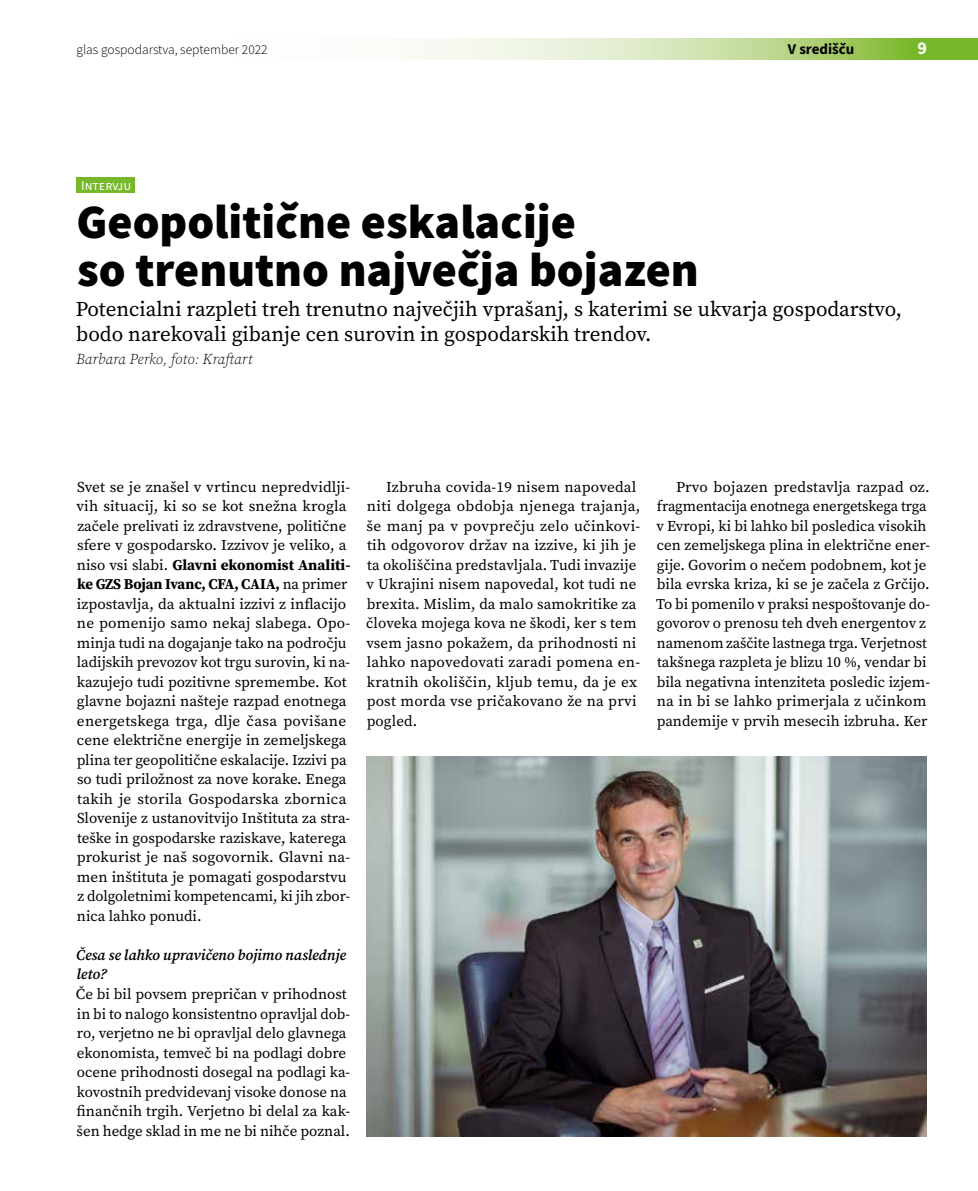
<style>
.page{position:relative;width:978px;height:1191px;background:#fff}
.page>*{position:absolute;margin:0;border:0;box-sizing:border-box;transform-origin:0 0}
.t1{font:900 48px/48px "Source Sans Pro";color:#000}
.t2{font:21px/25.5px "Source Serif Pro";color:#000}
.t3{font:700 18px "Source Sans Pro";color:#fff}
.t4{font:15px/19.5px "Source Serif Pro";color:#000}
.t5{font:italic 600 15px/19.5px "Source Serif Pro";color:#000}
.t6{font:italic 300 15px "Source Serif Pro";color:#000}
.t7{font:700 15px "Source Sans Pro";color:#000}
.t8{font:300 13.5px "Source Sans Pro";color:#000}
.t9{font:13.5px "Source Sans Pro";color:#fff}
.s1{font-weight:700}
</style>
<div class="page">
<svg style="left:409px;top:38px;width:569px;height:22px;background:#c5dea1"></svg>
<div style="left:77px;top:177px;width:58px;height:16px;background:#76b82a"></div>
<img style="left:366px;top:756px;width:561px;height:380px">
<p class="t8" style="left:77px;top:42px;width:193px">glas gospodarstva, september 2022</p>
<p class="t7" style="left:788px;top:39px;width:68px">V središču</p>
<p class="t3" style="left:917px;top:36px;width:11px">9</p>
<p class="t9" style="left:81px;top:177px;width:52px">Intervju</p>
<h1 class="t1" style="left:76px;top:197px;width:624px">Geopolitične eskalacije<br>so trenutno največja bojazen</h1>
<h2 class="t2" style="left:76px;top:296px;width:828px">Potencialni razpleti treh trenutno največjih vprašanj, s katerimi se ukvarja gospodarstvo, bodo narekovali gibanje cen surovin in gospodarskih trendov.</h2>
<p class="t6" style="left:76px;top:350px;width:178px">Barbara Perko, foto: Kraftart</p>
<p class="t4" style="left:76px;top:477px;width:276px">Svet se je znašel v vrtincu nepredvidlji&shy;vih situacij, ki so se kot snežna krogla začele prelivati iz zdravstvene, politične sfere v gospodarsko. Izzivov je veliko, a niso vsi slabi. <span class="s1">Glavni ekonomist Analiti&shy;ke GZS Bojan Ivanc, CFA, CAIA,</span> na primer izpostavlja, da aktualni izzivi z inflacijo ne pomenijo samo nekaj slabega. Opo&shy;minja tudi na dogajanje tako na področju ladijskih prevozov kot trgu surovin, ki na&shy;kazujejo tudi pozitivne spremembe. Kot glavne bojazni našteje razpad enotnega energetskega trga, dlje časa povišane cene električne energije in zemeljskega plina ter geopolitične eskalacije. Izzivi pa so tudi priložnost za nove korake. Enega takih je storila Gospodarska zbornica Slovenije z ustanovitvijo Inštituta za stra&shy;teške in gospodarske raziskave, katerega prokurist je naš sogovornik. Glavni na&shy;men inštituta je pomagati gospodarstvu z dolgoletnimi kompetencami, ki jih zbor&shy;nica lahko ponudi.</p>
<p class="t5" style="left:76px;top:945px;width:271px">Česa se lahko upravičeno bojimo naslednje leto?</p>
<p class="t4" style="left:76px;top:984px;width:276px">Če bi bil povsem prepričan v prihodnost in bi to nalogo konsistentno opravljal dob&shy;ro, verjetno ne bi opravljal delo glavnega ekonomista, temveč bi na podlagi dobre ocene prihodnosti dosegal na podlagi ka&shy;kovostnih predvidevanj visoke donose na finančnih trgih. Verjetno bi delal za kak&shy;šen hedge sklad in me ne bi nihče poznal.</p>
<p class="t4" style="left:366px;top:477px;width:276px;text-indent:20px">Izbruha covida-19 nisem napovedal niti dolgega obdobja njenega trajanja, še manj pa v povprečju zelo učinkovi&shy;tih odgovorov držav na izzive, ki jih je ta okoliščina predstavljala. Tudi invazije v Ukrajini nisem napovedal, kot tudi ne brexita. Mislim, da malo samokritike za človeka mojega kova ne škodi, ker s tem vsem jasno pokažem, da prihodnosti ni lahko napovedovati zaradi pomena en&shy;kratnih okoliščin, kljub temu, da je ex post morda vse pričakovano že na prvi pogled.</p>
<p class="t4" style="left:656px;top:477px;width:275px;text-indent:20px">Prvo bojazen predstavlja razpad oz. fragmentacija enotnega energetskega trga v Evropi, ki bi lahko bil posledica visokih cen zemeljskega plina in električne ener&shy;gije. Govorim o nečem podobnem, kot je bila evrska kriza, ki se je začela z Grčijo.<br>To bi pomenilo v praksi nespoštovanje do&shy;govorov o prenosu teh dveh energentov z namenom zaščite lastnega trga. Verjetnost takšnega razpleta je blizu 10 %, vendar bi bila negativna intenziteta posledic izjem&shy;na in bi se lahko primerjala z učinkom pandemije v prvih mesecih izbruha. Ker</p>
</div>
